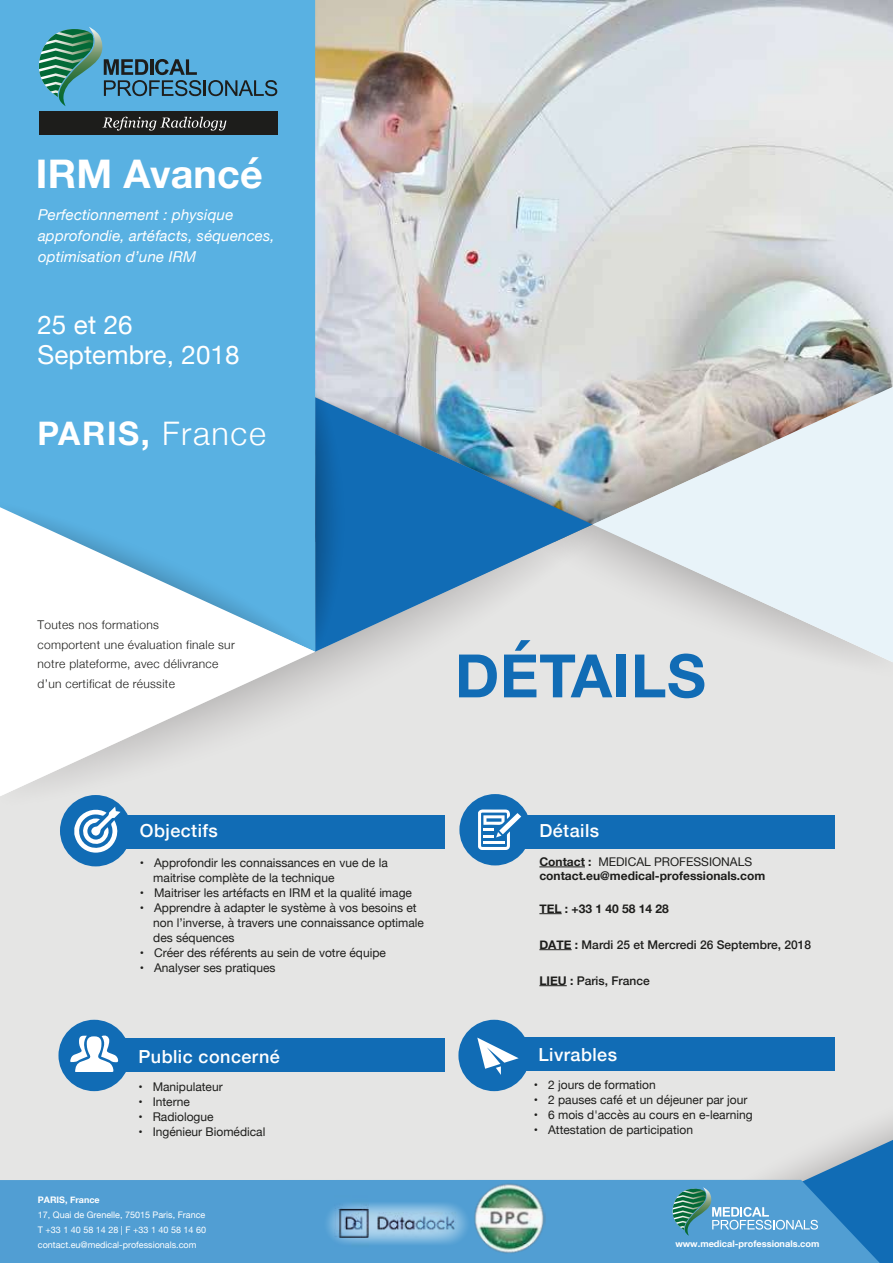
<style>
.page{position:relative;width:893px;height:1263px;background:#fff}
.page>*{position:absolute;margin:0;border:0;box-sizing:border-box;transform-origin:0 0}
.t1{font:700 59.85px "Helvetica Neue";letter-spacing:.01em;color:#116cb5}
.t2{font:700 39.45px "Helvetica Neue";letter-spacing:.005em;color:#fff}
.t3{font:700 32.4px "Helvetica Neue";letter-spacing:.05em;color:#fff}
.t4{font:25.95px/29.7px "Helvetica Neue";letter-spacing:.005em;color:#fff}
.t5{font:500 18px "Helvetica Neue";letter-spacing:.025em;color:#fff}
.t6{font:italic 15px/21px "Helvetica Neue";letter-spacing:.01em;color:#fff}
.t7{font:12px/15px "Helvetica Neue";color:#1d1d1b}
.t8{font:300 12px/19.5px "Helvetica Neue";letter-spacing:.025em;color:#1d1d1b}
.t9{font:700 12px/14.4px "Helvetica Neue";color:#1d1d1b}
.t10{font:500 12px "Helvetica Neue";color:#1d1d1b}
.t11{font:700 9.15px "Helvetica Neue";color:#fff}
.t12{font:9px/15px "Helvetica Neue";color:#fff;text-align:justify}
.t13{font:700 9px "Helvetica Neue";color:#fff}
.s1{font-weight:300}
.s2{font-weight:400}
.s3{font-weight:700}
</style>
<div class="page">
<img style="left:315px;top:0;width:578px;height:388px">
<div style="left:0;top:692px;width:893px;height:488px;background:#e5e5e4"></div>
<div style="left:596px;top:662px;width:297px;height:30px;background:#e5e5e4"></div>
<div style="left:0;top:652px;width:596px;height:172px;background:#e5e5e4"></div>
<svg style="left:354px;top:351px;width:539px;height:37px"></svg>
<svg style="left:592px;top:387px;width:301px;height:275px;fill:#e8f3f9"></svg>
<svg style="left:315px;top:388px;width:278px;height:261px"></svg>
<div style="left:0;top:0;width:315px;height:507px;background:#59b1e2"></div>
<div style="left:0;top:497px;width:314px;height:10px;background:#59b1e2"></div>
<svg style="left:0;top:507px;width:315px;height:289px"></svg>
<svg style="left:29px;top:27px;width:248px;height:79px"></svg>
<div style="left:40px;top:111px;width:238px;height:24px;background:#1d1d1b"></div>
<svg style="left:103px;top:117px;width:123px;height:14px"></svg>
<div style="left:834px;top:1040px;width:59px;height:28px;background:#e5e5e4"></div>
<svg style="left:560px;top:1068px;width:333px;height:112px;fill:#e5e5e4"></svg>
<svg style="left:0;top:1180px;width:893px;height:83px;fill:#519ed3"></svg>
<svg style="left:667px;top:1187px;width:151px;height:49px"></svg>
<div style="left:60px;top:795px;width:71px;height:71px;background:#116cb5;border-radius:50%"></div>
<svg style="left:74px;top:807px;width:47px;height:46px"></svg>
<div style="left:121px;top:815px;width:324px;height:33px;background:#116cb5"></div>
<div style="left:511px;top:815px;width:323px;height:33px;background:#116cb5"></div>
<div style="left:511px;top:1038px;width:323px;height:33px;background:#116cb5"></div>
<div style="left:58px;top:1020px;width:72px;height:71px;background:#116cb5;border-radius:50%"></div>
<svg style="left:70px;top:1035px;width:48px;height:37px"></svg>
<div style="left:121px;top:1039px;width:324px;height:33px;background:#116cb5"></div>
<hr style="left:539px;top:866px;width:46px;height:1px;background:#1d1d1b">
<svg style="left:539px;top:913px;width:23px;height:1px"></svg>
<hr style="left:539px;top:949px;width:33px;height:1px;background:#1d1d1b">
<svg style="left:539px;top:985px;width:28px;height:1px"></svg>
<div style="left:459px;top:794px;width:72px;height:71px;background:#116cb5;border-radius:50%"></div>
<svg style="left:499px;top:813px;width:22px;height:21px"></svg>
<svg style="left:478px;top:809px;width:32px;height:41px"></svg>
<div style="left:458px;top:1020px;width:72px;height:71px;background:#116cb5;border-radius:50%"></div>
<svg style="left:477px;top:1037px;width:42px;height:38px"></svg>
<svg style="left:323px;top:1201px;width:147px;height:45px"></svg>
<img style="left:335px;top:1195px;width:122px;height:58px">
<img style="left:471px;top:1180px;width:75px;height:77px">
<h2 class="t2" style="left:36px;top:143px;width:228px">IRM Avancé</h2>
<p class="t6" style="left:38px;top:205px;width:238px">Perfectionnement : physique approfondie, artéfacts, séquences, optimisation d’une IRM</p>
<h3 class="t4" style="left:37px;top:311px;width:204px">25 et 26<br>Septembre, 2018</h3>
<h3 class="t3" style="left:37px;top:408px;width:230px">PARIS, <span class="s1">France</span></h3>
<p class="t8" style="left:38px;top:614px;width:199px">Toutes nos formations<br>comportent une évaluation finale sur notre plateforme, avec délivrance d’un certificat de réussite</p>
<h1 class="t1" style="left:455px;top:629px;width:252px">DÉTAILS</h1>
<h3 class="t5" style="left:140px;top:816px;width:79px">Objectifs</h3>
<p class="t7" style="left:153px;top:855px;width:236px;text-indent:-13px">• Approfondir les connaissances en vue de la maitrise complète de la technique</p>
<p class="t7" style="left:140px;top:885px;width:274px">• Maitriser les artéfacts en IRM et la qualité image</p>
<p class="t7" style="left:153px;top:900px;width:272px;text-indent:-13px">• Apprendre à adapter le système à vos besoins et non l’inverse, à travers une connaissance optimale des séquences</p>
<p class="t7" style="left:140px;top:945px;width:248px">• Créer des référents au sein de votre équipe</p>
<p class="t7" style="left:140px;top:960px;width:137px">• Analyser ses pratiques</p>
<h3 class="t5" style="left:138px;top:1042px;width:143px">Public concerné</h3>
<p class="t7" style="left:138px;top:1080px;width:86px">• Manipulateur</p>
<p class="t7" style="left:138px;top:1095px;width:53px">• Interne</p>
<p class="t7" style="left:138px;top:1110px;width:77px">• Radiologue</p>
<p class="t7" style="left:138px;top:1125px;width:128px">• Ingénieur Biomédical</p>
<p class="t13" style="left:38px;top:1193px;width:63px">PARIS, France</p>
<p class="t12" style="left:38px;top:1208px;width:170px">17, Quai de Grenelle, 75015 Paris, France T +33 1 40 58 14 28 | F +33 1 40 58 14 60 contact.eu@medical-professionals.com</p>
<h3 class="t5" style="left:539px;top:816px;width:61px">Détails</h3>
<p class="t9" style="left:539px;top:854px;width:227px">Contact : <span class="s2">MEDICAL PROFESSIONALS </span>contact.eu@medical-professionals.com</p>
<p class="t9" style="left:539px;top:901px;width:131px">TEL : +33 1 40 58 14 28</p>
<p class="t10" style="left:539px;top:934px;width:273px"><span class="s3">DATE :</span> Mardi 25 et Mercredi 26 Septembre, 2018</p>
<p class="t10" style="left:539px;top:970px;width:112px"><span class="s3">LIEU :</span> Paris, France</p>
<h3 class="t5" style="left:538px;top:1040px;width:80px">Livrables</h3>
<p class="t7" style="left:534px;top:1078px;width:123px">• 2 jours de formation</p>
<p class="t7" style="left:534px;top:1093px;width:215px">• 2 pauses café et un déjeuner par jour</p>
<p class="t7" style="left:534px;top:1108px;width:220px">• 6 mois d'accès au cours en e-learning</p>
<p class="t7" style="left:534px;top:1123px;width:161px">• Attestation de participation</p>
<p class="t11" style="left:675px;top:1236px;width:146px">www.medical-professionals.com</p>
</div>
